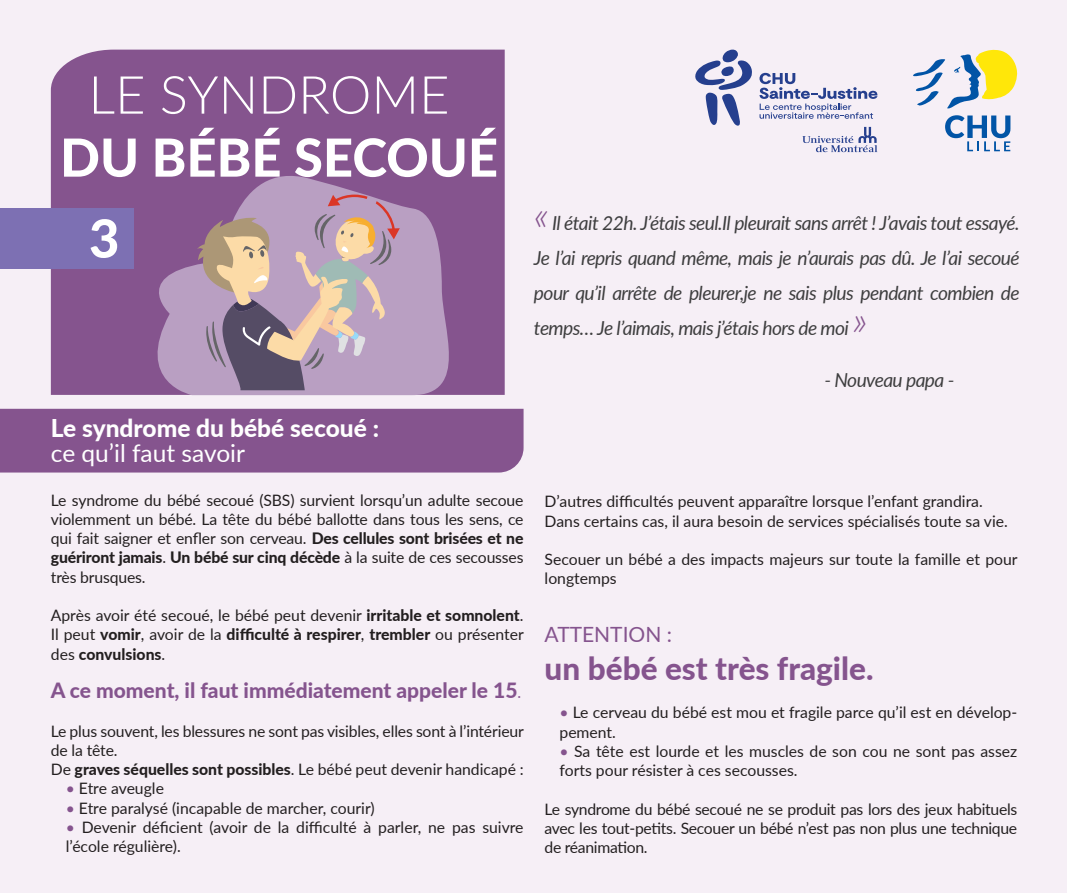
<style>
.page{position:relative;width:1067px;height:893px;background:#f6eff6}
.page>*{position:absolute;margin:0;border:0;box-sizing:border-box;transform-origin:0 0}
.t1{font:800 52.5px "Lato";color:#fff}
.t2{font:300 52.5px "Lato";color:#fff}
.t3{font:800 31.5px "Lato";color:#85548e}
.t4{font:800 24.5px "Lato";color:#fff}
.t5{font:24.5px "Lato";color:#fff}
.t6{font:800 21px "Lato";color:#85548e}
.t7{font:21px "Lato";color:#85548e}
.t8{font:italic 19.25px/35px "Lato";letter-spacing:-.03em;color:#3e3e3f;text-align:justify}
.t9{font:15.75px/19.2px "Lato";color:#231f20}
.s1{font-weight:300;font-size:42px;color:#85548e}
.s2{font-weight:800}
.s3{font-weight:400;font-size:15.75px}
.s4{color:#85548e}
</style>
<div class="page">
<div style="left:51px;top:50px;width:453px;height:345px;background:#85548e"></div>
<svg style="left:759px;top:73px;width:118px;height:46px"></svg>
<svg style="left:802px;top:127px;width:75px;height:25px"></svg>
<svg style="left:695px;top:50px;width:57px;height:76px"></svg>
<svg style="left:913px;top:50px;width:104px;height:59px"></svg>
<svg style="left:945px;top:115px;width:65px;height:36px"></svg>
<div style="left:0;top:409px;width:523px;height:63px;background:#85548e"></div>
<div style="left:0;top:208px;width:134px;height:61px;background:#7d70b3"></div>
<svg style="left:124px;top:158px;width:346px;height:237px;background:#966d9f"></svg>
<svg style="left:197px;top:195px;width:203px;height:195px;background:#b39ba8"></svg>
<h1 class="t2" style="left:88px;top:65px;width:362px">LE SYNDROME</h1>
<h1 class="t1" style="left:60px;top:128px;width:439px">DU BÉBÉ SECOUÉ</h1>
<h1 class="t1" style="left:89px;top:209px;width:32px">3</h1>
<p class="t8" style="left:534px;top:207px;width:487px"><span class="s1">«</span> Il était 22h. J’étais seul.Il pleurait sans arrêt ! J’avais tout essayé.<br>Je l’ai repris quand même, mais je n’aurais pas dû. Je l’ai secoué pour qu’il arrête de pleurer,je ne sais plus pendant combien de temps… Je l’aimais, mais j’étais hors de moi <span class="s1">»</span></p>
<p class="t8" style="left:824px;top:364px;width:132px">- Nouveau papa -</p>
<h3 class="t4" style="left:51px;top:415px;width:330px">Le syndrome du bébé secoué :</h3>
<h3 class="t5" style="left:51px;top:443px;width:196px">ce qu’il faut savoir</h3>
<p class="t9" style="left:51px;top:491px;width:474px;text-align:justify">Le syndrome du bébé secoué (SBS) survient lorsqu’un adulte secoue violemment un bébé. La tête du bébé ballotte dans tous les sens, ce qui fait saigner et enfler son cerveau. <span class="s2">Des cellules sont brisées et ne guériront jamais</span>. <span class="s2">Un bébé sur cinq décède</span> à la suite de ces secousses très brusques.</p>
<p class="t9" style="left:51px;top:605px;width:474px;text-align:justify">Après avoir été secoué, le bébé peut devenir <span class="s2">irritable et somnolent</span>.<br>Il peut <span class="s2">vomir</span>, avoir de la <span class="s2">difficulté à respirer</span>, <span class="s2">trembler</span> ou présenter des <span class="s2">convulsions</span>.</p>
<h3 class="t6" style="left:51px;top:675px;width:472px">A ce moment, il faut immédiatement appeler le 15<span class="s3">.</span></h3>
<p class="t9" style="left:51px;top:721px;width:474px">Le plus souvent, les blessures ne sont pas visibles, elles sont à l’intérieur de la tête.<br>De <span class="s2">graves séquelles sont possibles</span>. Le bébé peut devenir handicapé :</p>
<p class="t9" style="left:66px;top:780px;width:100px"><span class="s4">•</span> Etre aveugle</p>
<p class="t9" style="left:66px;top:798px;width:310px"><span class="s4">•</span> Etre paralysé (incapable de marcher, courir)</p>
<p class="t9" style="left:66px;top:817px;width:459px"><span class="s4">•</span> Devenir déficient (avoir de la difficulté à parler, ne pas suivre l’école régulière).</p>
<p class="t9" style="left:544px;top:491px;width:465px">D’autres difficultés peuvent apparaître lorsque l’enfant grandira.<br>Dans certains cas, il aura besoin de services spécialisés toute sa vie.</p>
<p class="t9" style="left:544px;top:551px;width:474px">Secouer un bébé a des impacts majeurs sur toute la famille et pour longtemps</p>
<h3 class="t7" style="left:544px;top:626px;width:129px">ATTENTION :</h3>
<h2 class="t3" style="left:544px;top:651px;width:330px">un bébé est très fragile.</h2>
<p class="t9" style="left:559px;top:704px;width:459px"><span class="s4">•</span> Le cerveau du bébé est mou et fragile parce qu’il est en dévelop&shy;pement.</p>
<p class="t9" style="left:559px;top:743px;width:459px"><span class="s4">•</span> Sa tête est lourde et les muscles de son cou ne sont pas assez forts pour résister à ces secousses.</p>
<p class="t9" style="left:544px;top:800px;width:474px;text-align:justify">Le syndrome du bébé secoué ne se produit pas lors des jeux habituels avec les tout-petits. Secouer un bébé n’est pas non plus une technique de réanimation.</p>
</div>
